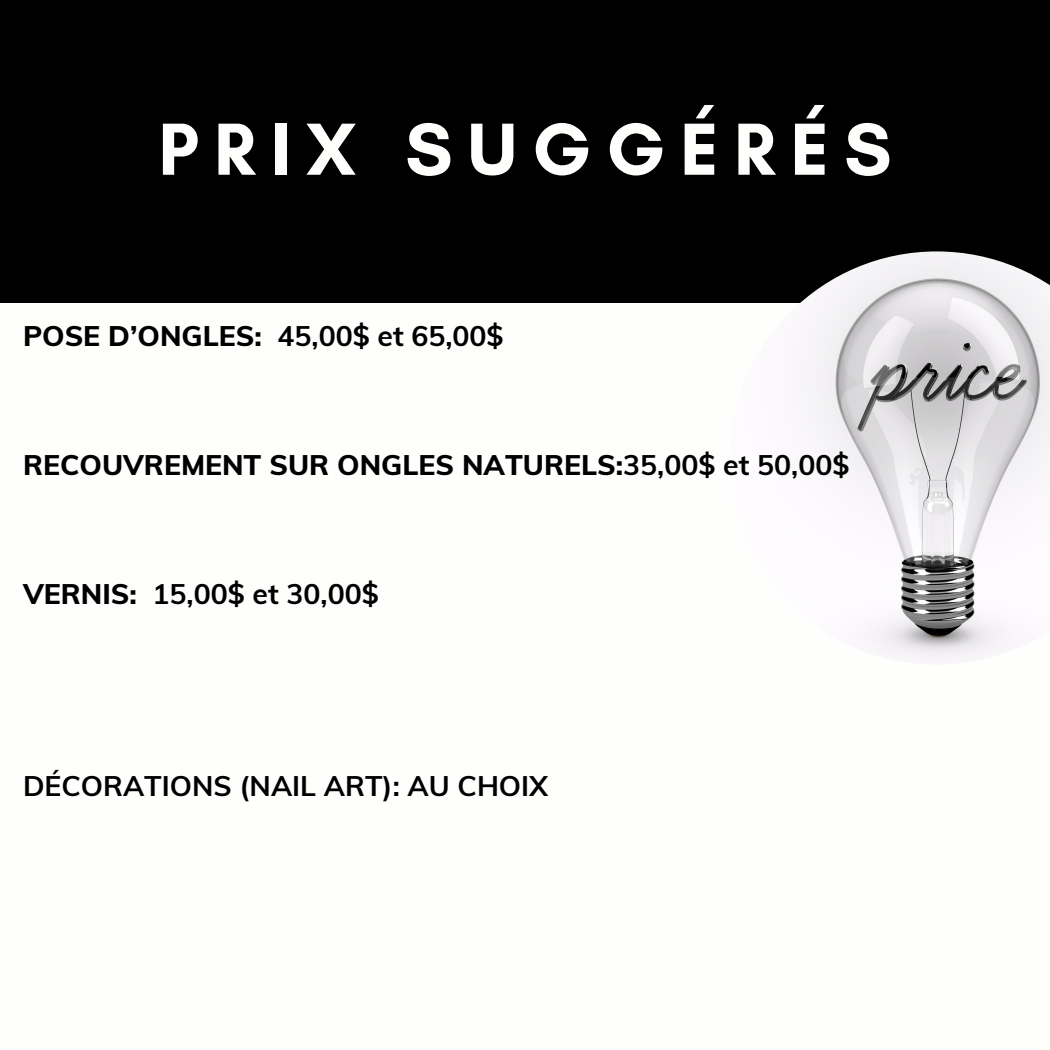
<style>
.page{position:relative;width:1050px;height:1050px;background:#fff}
.page>*{position:absolute;margin:0;border:0;box-sizing:border-box;transform-origin:0 0}
.t1{font:700 75.08px "Glacial Indifference";letter-spacing:.2em;color:#fefefd}
.t2{font:700 28.35px "Muli";color:#000}
.t3{font:800 28.35px "Muli";color:#000}
.s1{font-weight:800}
.s2{font-weight:700}
</style>
<div class="page">
<div style="left:0;top:0;width:1050px;height:303px;background:#000"></div>
<img style="left:800px;top:251px;width:250px;height:412px">
<p class="t1" style="left:158px;top:103px;width:735px">PRIX SUGGÉ RÉ S</p>
<p class="t2" style="left:23px;top:318px;width:482px"><span class="s1">POSE D’ONGLES:</span> 45,00$ et 65,00$</p>
<p class="t3" style="left:23px;top:446px;width:828px">RECOUVREMENT SUR ONGLES NATURELS:<span class="s2">35,00$ et 50,00$</span></p>
<p class="t2" style="left:23px;top:575px;width:357px"><span class="s1">VERNIS:</span> 15,00$ et 30,00$</p>
<p class="t2" style="left:23px;top:768px;width:527px">DÉCORATIONS (NAIL ART): AU CHOIX</p>
</div>
